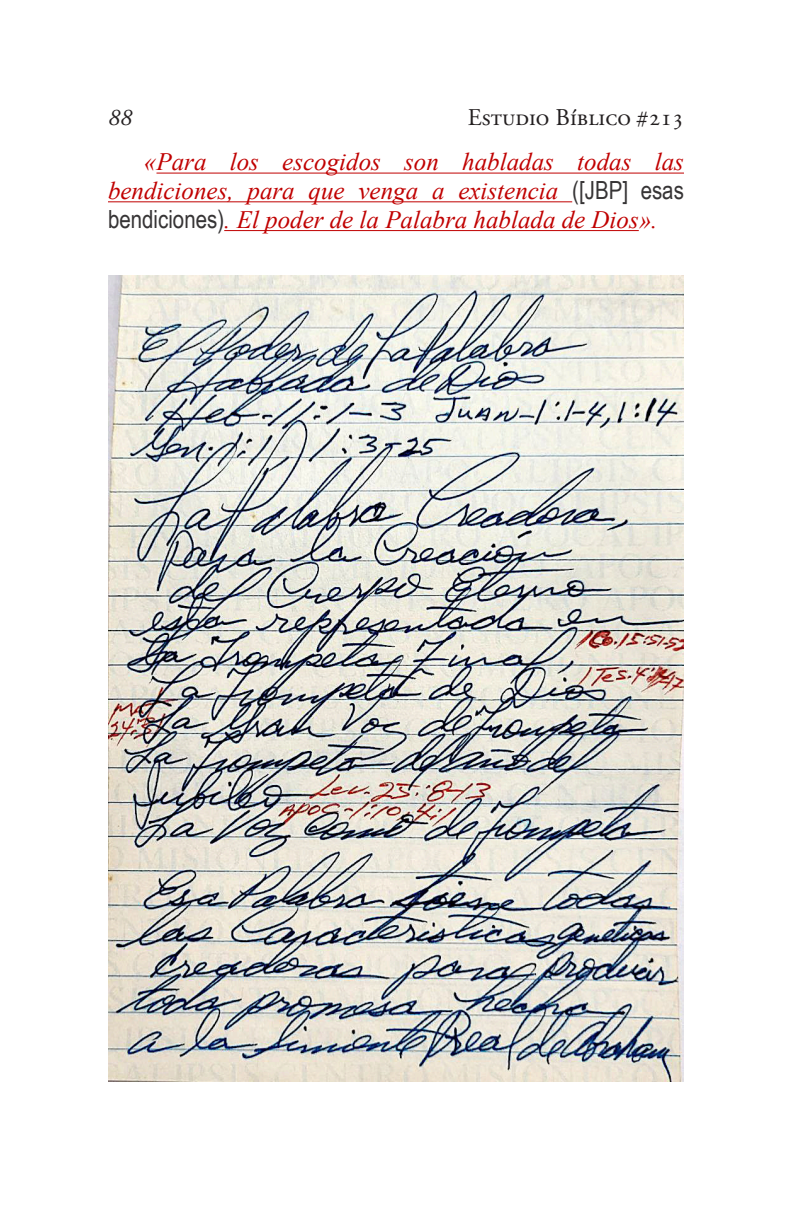
<style>
.page{position:relative;width:792px;height:1224px;background:#fff}
.page>*{position:absolute;margin:0;border:0;box-sizing:border-box;transform-origin:0 0}
.t1{font:italic 25px/28.8px "Times New Roman";color:#c00000;text-align:justify}
.t2{font:24px "Adobe Garamond Pro";color:#231f20}
.t3{font:italic 24px "Adobe Garamond Pro";color:#231f20}
.s1{font-family:"Arial Narrow";font-style:normal;color:#363435}
</style>
<div class="page">
<hr style="left:156px;top:173px;width:528px;height:1px;background:#c00000">
<hr style="left:108px;top:201px;width:464px;height:1px;background:#c00000">
<hr style="left:224px;top:230px;width:415px;height:1px;background:#c00000">
<img style="left:108px;top:276px;width:576px;height:806px">
<p class="t3" style="left:108px;top:103px;width:25px">88</p>
<p class="t2" style="left:468px;top:103px;width:218px">Estudio Bíblico #213</p>
<p class="t1" style="left:108px;top:147px;width:577px;text-indent:36px">«Para los escogidos son habladas todas las bendiciones, para que venga a existencia <span class="s1">([JBP] esas bendiciones)</span>. El poder de la Palabra hablada de Dios».</p>
</div>
